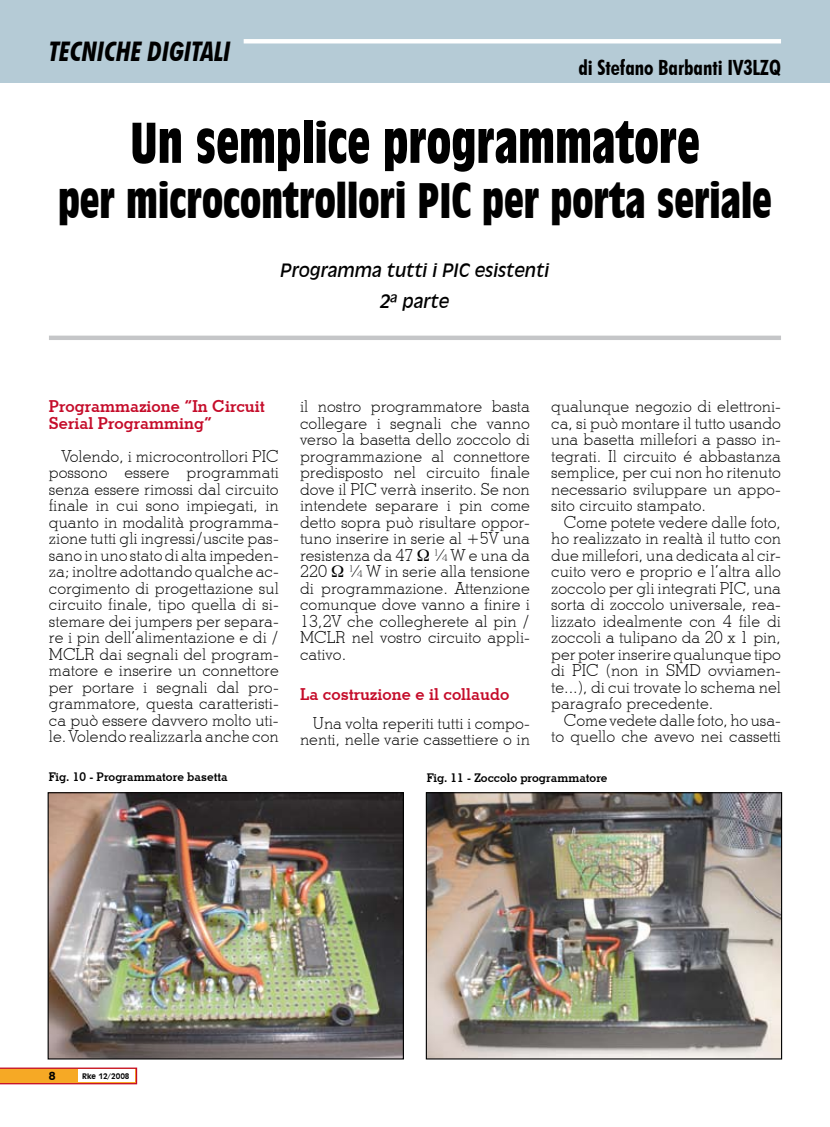
<style>
.page{position:relative;width:830px;height:1127px;background:#fff}
.page>*{position:absolute;margin:0;border:0;box-sizing:border-box;transform-origin:0 0}
.t1{font:700 condensed 54px "Incised 901 BT";color:#000}
.t2{font:700 condensed 46.5px "Incised 901 BT";color:#000}
.t3{font:italic 700 condensed 27px "Futura BT";color:#000}
.t4{font:700 condensed 21px "Futura BT";color:#000}
.t5{font:italic 18px/31.5px "Incised 901 BT";color:#000;text-align:center}
.t6{font:300 16.5px/16.5px "Stymie BT";color:#000;text-align:justify}
.t7{font:700 16.5px/16.5px "Stymie BT";color:#c50c2a}
.t8{font:700 12px "Stymie BT";color:#000}
.t9{font:700 12px "Swiss 721 BT";color:#000}
.t10{font:700 7.5px "Incised 901 BT";color:#000}
</style>
<div class="page">
<svg style="left:0;top:1067px;width:137px;height:17px"></svg>
<div style="left:78px;top:1069px;width:57px;height:13px;background:#fff"></div>
<img style="left:50px;top:794px;width:352px;height:263px">
<div style="left:48px;top:792px;width:356px;height:267px;border:1px solid #000"></div>
<img style="left:427px;top:794px;width:352px;height:263px">
<div style="left:425px;top:792px;width:356px;height:267px;border:1px solid #000"></div>
<div style="left:0;top:0;width:829px;height:83px;background:#b5cbd6"></div>
<hr style="left:243px;top:39px;width:537px;height:4px;background:#fff">
<hr style="left:49px;top:336px;width:731px;height:4px;background:#c5c6c8">
<h3 class="t3" style="left:49px;top:35px;width:183px">TECNICHE DIGITALI</h3>
<p class="t4" style="left:578px;top:55px;width:204px">di Stefano Barbanti IV3LZQ</p>
<h1 class="t1" style="left:130px;top:111px;width:570px">Un semplice programmatore</h1>
<h2 class="t2" style="left:58px;top:174px;width:715px">per microcontrollori PIC per porta seriale</h2>
<p class="t5" style="left:280px;top:255px;width:270px">Programma tutti i PIC esistenti<br>2ª parte</p>
<p class="t7" style="left:49px;top:398px;width:217px">Programmazione “In Circuit<br>Serial Programming”</p>
<p class="t6" style="left:49px;top:447px;width:231px;text-indent:13px">Volendo, i microcontrollori PIC possono essere programmati senza essere rimossi dal circuito finale in cui sono impiegati, in quanto in modalità programma&shy;zione tutti gli ingressi/uscite pas&shy;sano in uno stato di alta impeden&shy;za; inoltre adottando qualche ac&shy;corgimento di progettazione sul circuito finale, tipo quella di si&shy;stemare dei jumpers per separa&shy;re i pin dell’alimentazione e di / MCLR dai segnali del program&shy;matore e inserire un connettore per portare i segnali dal pro&shy;grammatore, questa caratteristi&shy;ca può essere davvero molto uti&shy;le. Volendo realizzarla anche con</p>
<p class="t6" style="left:300px;top:398px;width:231px">il nostro programmatore basta collegare i segnali che vanno verso la basetta dello zoccolo di programmazione al connettore predisposto nel circuito finale dove il PIC verrà inserito. Se non intendete separare i pin come detto sopra può risultare oppor&shy;tuno inserire in serie al +5V una resistenza da 47 ¼ W e una da 220</p>
<p class="t6" style="left:300px;top:563px;width:231px;text-indent:48px">¼ W in serie alla tensione di programmazione. Attenzione comunque dove vanno a finire i 13,2V che collegherete al pin / MCLR nel vostro circuito appli&shy;cativo.</p>
<p class="t7" style="left:300px;top:686px;width:211px">La costruzione e il collaudo</p>
<p class="t6" style="left:300px;top:714px;width:231px;text-align:right">Una volta reperiti tutti i compo&shy;nenti, nelle varie cassettiere o in</p>
<p class="t6" style="left:551px;top:398px;width:231px">qualunque negozio di elettroni&shy;ca, si può montare il tutto usando una basetta millefori a passo in&shy;tegrati. Il circuito é abbastanza semplice, per cui non ho ritenuto necessario sviluppare un appo&shy;sito circuito stampato.</p>
<p class="t6" style="left:551px;top:513px;width:231px;text-indent:13px">Come potete vedere dalle foto, ho realizzato in realtà il tutto con due millefori, una dedicata al cir&shy;cuito vero e proprio e l’altra allo zoccolo per gli integrati PIC, una sorta di zoccolo universale, rea&shy;lizzato idealmente con 4 file di zoccoli a tulipano da 20 x 1 pin, per poter inserire qualunque tipo di PIC (non in SMD ovviamen&shy;te...), di cui trovate lo schema nel paragrafo precedente.</p>
<p class="t6" style="left:551px;top:711px;width:231px;text-align:right">Come vedete dalle foto, ho usa&shy;to quello che avevo nei cassetti</p>
<p class="t8" style="left:49px;top:769px;width:180px">Fig. 10 - Programmatore basetta</p>
<p class="t8" style="left:426px;top:770px;width:182px">Fig. 11 - Zoccolo programmatore</p>
<p class="t9" style="left:49px;top:1068px;width:8px">8</p>
<p class="t10" style="left:82px;top:1071px;width:49px">Rke 12/2008</p>
</div>
